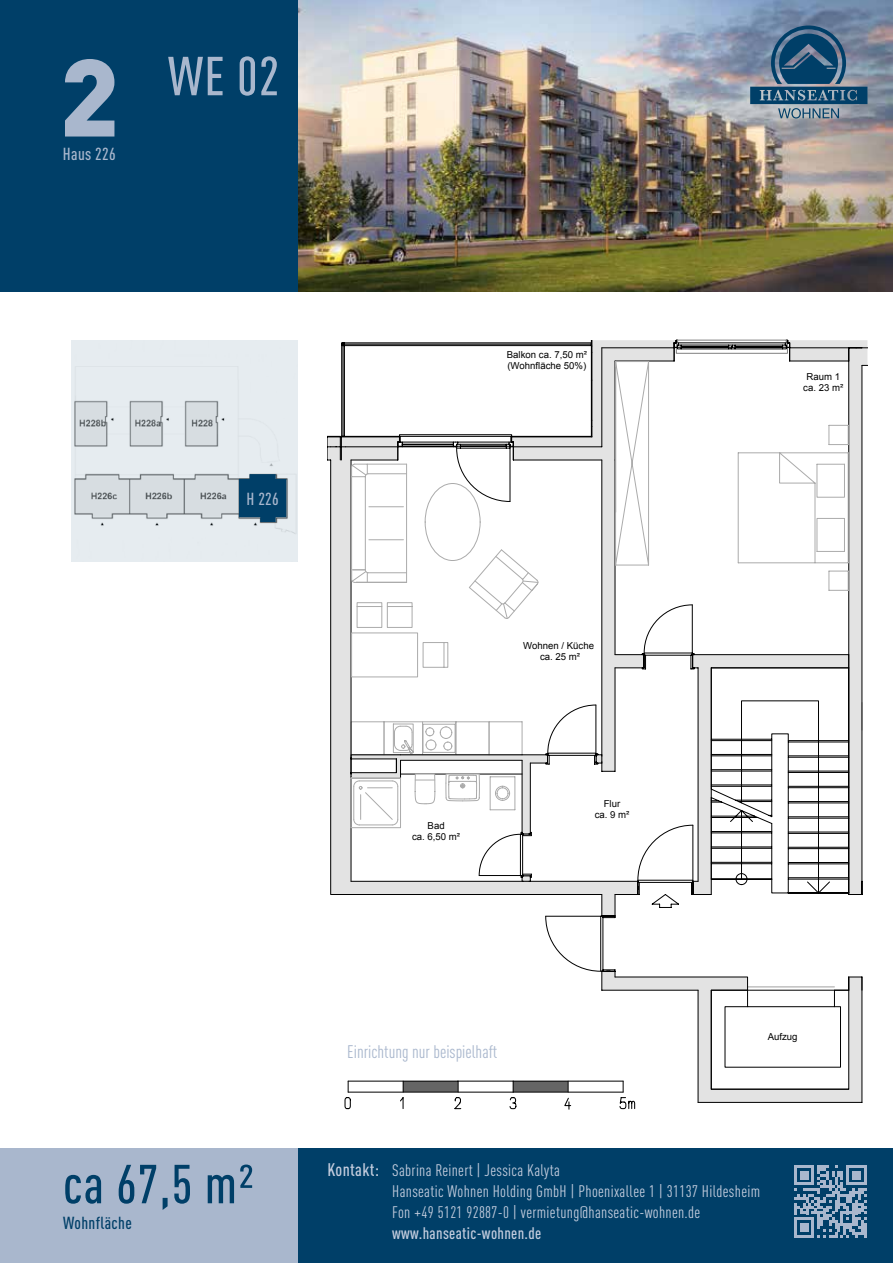
<style>
.page{position:relative;width:893px;height:1263px;background:#fff}
.page>*{position:absolute;margin:0;border:0;box-sizing:border-box;transform-origin:0 0}
.t1{font:900 108px "DIN Pro";color:#a9b7cd}
.t2{font:500 condensed 54px "DIN Pro";color:#003f68}
.t3{font:500 condensed 54px "DIN Pro";color:#a9b7cd}
.t4{font:condensed 18px "DIN Pro";color:#a9b7cd}
.t5{font:500 condensed 18px "DIN Pro";letter-spacing:.02em;color:#c4cdde}
.t6{font:500 condensed 17.25px "DIN Pro";letter-spacing:.02em;color:#a9b7cd}
.t7{font:500 condensed 17.25px "DIN Pro";letter-spacing:.02em;color:#003f68}
.t8{font:condensed 16.5px/21px "DIN Pro";letter-spacing:.02em;color:#c4cdde}
.t9{font:500 condensed 16.5px "DIN Pro";letter-spacing:.02em;color:#c4cdde}
.t10{font:9.6px/10.9px "Arial";color:#000;text-align:center}
</style>
<div class="page">
<svg style="left:327px;top:360px;width:535px;height:556px"></svg>
<svg style="left:344px;top:916px;width:518px;height:194px"></svg>
<hr style="left:513px;top:1081px;width:110px;height:1px;background:#000">
<hr style="left:513px;top:1092px;width:110px;height:1px;background:#000">
<hr style="left:327px;top:340px;width:540px;height:1px;background:#000">
<svg style="left:350px;top:340px;width:517px;height:554px"></svg>
<img style="left:298px;top:0;width:595px;height:291px">
<div style="left:0;top:0;width:298px;height:291px;background:#003f68"></div>
<div style="left:298px;top:1149px;width:595px;height:114px;background:#003f68"></div>
<div style="left:0;top:1149px;width:298px;height:114px;background:#a9b7cd"></div>
<svg style="left:794px;top:1165px;width:72px;height:72px"></svg>
<svg style="left:750px;top:26px;width:117px;height:93px;background:#53728d"></svg>
<svg style="left:71px;top:340px;width:227px;height:221px;background:#dee4e8"></svg>
<svg style="left:239px;top:474px;width:47px;height:48px;background:#164e73"></svg>
<h1 class="t1" style="left:59px;top:5px;width:62px">2</h1>
<p class="t6" style="left:63px;top:141px;width:54px">Haus 226</p>
<h2 class="t3" style="left:168px;top:36px;width:113px">WE 02</h2>
<p class="t6" style="left:247px;top:486px;width:34px">H 226</p>
<p class="t10" style="left:507px;top:350px;width:82px;text-align:left">Balkon ca. 7,50 m² (Wohnfläche 50%)</p>
<p class="t10" style="left:412px;top:821px;width:50px">Bad<br>ca. 6,50 m²</p>
<p class="t10" style="left:523px;top:641px;width:73px">Wohnen / Küche ca. 25 m²</p>
<p class="t10" style="left:595px;top:798px;width:36px">Flur<br>ca. 9 m²</p>
<p class="t10" style="left:806px;top:371px;width:35px">Raum 1</p>
<p class="t10" style="left:803px;top:382px;width:42px">ca. 23 m²</p>
<h2 class="t2" style="left:63px;top:1144px;width:193px">ca 67,5 m²</h2>
<p class="t7" style="left:63px;top:1210px;width:70px">Wohnfläche</p>
<p class="t4" style="left:347px;top:1039px;width:152px">Einrichtung nur beispielhaft</p>
<p class="t10" style="left:768px;top:1032px;width:31px">Aufzug</p>
<p class="t5" style="left:327px;top:1156px;width:53px">Kontakt:</p>
<p class="t8" style="left:392px;top:1158px;width:369px">Sabrina Reinert | Jessica Kalyta<br>Hanseatic Wohnen Holding GmbH | Phoenixallee 1 | 31137 Hildesheim<br>Fon +49 5121 92887-0 | vermietung@hanseatic-wohnen.de</p>
<p class="t9" style="left:392px;top:1220px;width:151px">www.hanseatic-wohnen.de</p>
</div>
